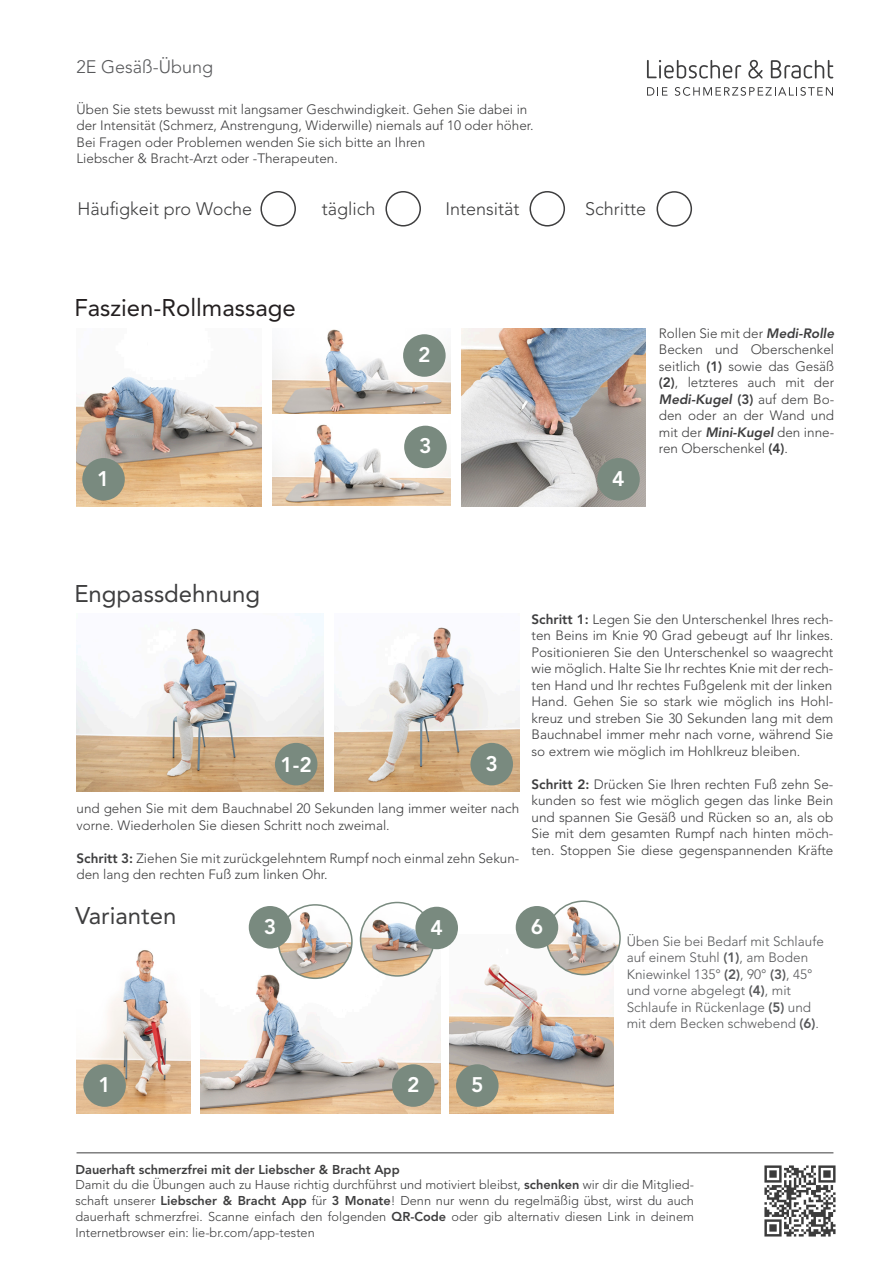
<style>
.page{position:relative;width:893px;height:1263px;background:#fff}
.page>*{position:absolute;margin:0;border:0;box-sizing:border-box;transform-origin:0 0}
.t1{font:24px "Avenir LT Std";color:#3e3e3f}
.t2{font:24px "Avenir LT Std";color:#231f20}
.Überschrift_1{font:800 21px "Avenir LT Std";color:#fff}
.t3{font:300 18px "Avenir LT Std";color:#3e3e3f}
.Seitentitel_2{font:300 18px "Avenir LT Std";color:#57585a}
.Text_Übungsblätter{font:300 13.5px/16.5px "Avenir LT Std";color:#3e3e3f;text-align:justify}
.Text_Übungsblätter-2{font:300 13.5px/16.5px "Avenir LT Std";color:#57585a}
.t4{font:300 12.75px/15.8px "Avenir LT Std";color:#3e3e3f}
.s1{font-weight:800;font-style:italic}
.s2{font-weight:800}
</style>
<div class="page">
<div style="left:260px;top:191px;width:36px;height:36px;border:2px solid #3e3e3f;border-radius:50%"></div>
<div style="left:385px;top:191px;width:36px;height:36px;border:2px solid #3e3e3f;border-radius:50%"></div>
<div style="left:529px;top:191px;width:36px;height:36px;border:2px solid #3e3e3f;border-radius:50%"></div>
<div style="left:656px;top:191px;width:36px;height:36px;border:2px solid #3e3e3f;border-radius:50%"></div>
<svg style="left:647px;top:60px;width:94px;height:19px"></svg>
<svg style="left:771px;top:60px;width:62px;height:19px"></svg>
<svg style="left:748px;top:60px;width:15px;height:19px"></svg>
<svg style="left:647px;top:87px;width:20px;height:9px"></svg>
<svg style="left:675px;top:87px;width:158px;height:9px"></svg>
<img style="left:764px;top:1165px;width:72px;height:72px">
<hr style="left:77px;top:1152px;width:756px;height:1px;background:#3e3e3f">
<img style="left:77px;top:613px;width:247px;height:179px">
<img style="left:335px;top:627px;width:184px;height:165px">
<img style="left:273px;top:329px;width:178px;height:84px">
<img style="left:273px;top:424px;width:178px;height:82px">
<img style="left:461px;top:328px;width:184px;height:178px">
<img style="left:77px;top:377px;width:184px;height:129px">
<div style="left:470px;top:743px;width:43px;height:42px;background:#798a7f;border-radius:50%"></div>
<div style="left:275px;top:743px;width:42px;height:42px;background:#798a7f;border-radius:50%"></div>
<img style="left:450px;top:935px;width:163px;height:178px">
<img style="left:77px;top:950px;width:114px;height:163px">
<img style="left:200px;top:935px;width:240px;height:178px">
<img style="left:278px;top:905px;width:74px;height:73px;border-radius:37px">
<div style="left:278px;top:904px;width:75px;height:75px;border:2px solid #798a7f;border-radius:50%"></div>
<img style="left:361px;top:902px;width:73px;height:74px;border-radius:37px">
<div style="left:360px;top:902px;width:75px;height:75px;border:2px solid #798a7f;border-radius:50%"></div>
<img style="left:547px;top:901px;width:73px;height:74px;border-radius:37px">
<div style="left:546px;top:900px;width:75px;height:75px;border:2px solid #798a7f;border-radius:50%"></div>
<div style="left:403px;top:334px;width:43px;height:43px;background:#798a7f;border-radius:50%"></div>
<div style="left:597px;top:458px;width:43px;height:43px;background:#798a7f;border-radius:50%"></div>
<div style="left:82px;top:458px;width:43px;height:43px;background:#798a7f;border-radius:50%"></div>
<div style="left:404px;top:426px;width:43px;height:42px;background:#798a7f;border-radius:50%"></div>
<div style="left:83px;top:1064px;width:43px;height:43px;background:#798a7f;border-radius:50%"></div>
<div style="left:249px;top:906px;width:42px;height:42px;background:#798a7f;border-radius:50%"></div>
<div style="left:415px;top:907px;width:43px;height:42px;background:#798a7f;border-radius:50%"></div>
<div style="left:392px;top:1064px;width:43px;height:43px;background:#798a7f;border-radius:50%"></div>
<div style="left:516px;top:906px;width:42px;height:42px;background:#798a7f;border-radius:50%"></div>
<div style="left:456px;top:1064px;width:43px;height:43px;background:#798a7f;border-radius:50%"></div>
<p class="Seitentitel_2" style="left:77px;top:56px;width:138px">2E Gesäß-Übung</p>
<p class="Text_Übungsblätter" style="left:77px;top:101px;width:459px;text-align:left">Üben Sie stets bewusst mit langsamer Geschwindigkeit. Gehen Sie dabei in der Intensität (Schmerz, Anstrengung, Widerwille) niemals auf 10 oder höher.<br>Bei Fragen oder Problemen wenden Sie sich bitte an Ihren<br>Liebscher &amp; Bracht-Arzt oder -Therapeuten.</p>
<h3 class="t3" style="left:78px;top:198px;width:176px">Häufigkeit pro Woche</h3>
<h3 class="t3" style="left:322px;top:198px;width:55px">täglich</h3>
<h3 class="t3" style="left:446px;top:198px;width:76px">Intensität</h3>
<h3 class="t3" style="left:585px;top:198px;width:62px">Schritte</h3>
<h1 class="t2" style="left:74px;top:294px;width:223px">Faszien-Rollmassage</h1>
<p class="Überschrift_1" style="left:418px;top:342px;width:14px">2</p>
<p class="Überschrift_1" style="left:419px;top:434px;width:14px">3</p>
<p class="Überschrift_1" style="left:97px;top:466px;width:14px">1</p>
<p class="Überschrift_1" style="left:612px;top:466px;width:14px">4</p>
<p class="Text_Übungsblätter" style="left:659px;top:325px;width:177px">Rollen Sie mit der <span class="s1">Medi-Rolle</span></p>
<p class="Text_Übungsblätter" style="left:659px;top:341px;width:177px">Becken und Oberschenkel seitlich <span class="s2">(1)</span> sowie das Gesäß <span class="s2">(2)</span>, letzteres auch mit der <span class="s1">Medi-Kugel</span> <span class="s2">(3)</span> auf dem Bo&shy;den oder an der Wand und mit der <span class="s1">Mini-Kugel</span> den inne&shy;ren Oberschenkel <span class="s2">(4)</span>.</p>
<h1 class="t1" style="left:74px;top:579px;width:187px">Engpassdehnung</h1>
<p class="Überschrift_1" style="left:280px;top:752px;width:33px">1-2</p>
<p class="Überschrift_1" style="left:485px;top:751px;width:14px">3</p>
<p class="Text_Übungsblätter" style="left:77px;top:800px;width:444px">und gehen Sie mit dem Bauchnabel 20 Sekunden lang immer weiter nach vorne. Wiederholen Sie diesen Schritt noch zweimal.</p>
<p class="Text_Übungsblätter" style="left:77px;top:850px;width:444px"><span class="s2">Schritt 3:</span> Ziehen Sie mit zurückgelehntem Rumpf noch einmal zehn Sekun&shy;den lang den rechten Fuß zum linken Ohr.</p>
<h1 class="t1" style="left:75px;top:902px;width:102px">Varianten</h1>
<p class="Überschrift_1" style="left:264px;top:914px;width:14px">3</p>
<p class="Überschrift_1" style="left:430px;top:915px;width:14px">4</p>
<p class="Text_Übungsblätter" style="left:531px;top:611px;width:303px"><span class="s2">Schritt 1:</span> Legen Sie den Unterschenkel Ihres rech&shy;ten Beins im Knie 90 Grad gebeugt auf Ihr linkes.<br>Positionieren Sie den Unterschenkel so waagrecht wie möglich. Halte Sie Ihr rechtes Knie mit der rech&shy;ten Hand und Ihr rechtes Fußgelenk mit der linken</p>
<p class="Text_Übungsblätter" style="left:531px;top:693px;width:303px">Hand. Gehen Sie so stark wie möglich ins Hohl&shy;kreuz und streben Sie 30 Sekunden lang mit dem Bauchnabel immer mehr nach vorne, während Sie so extrem wie möglich im Hohlkreuz bleiben.</p>
<p class="Text_Übungsblätter" style="left:531px;top:776px;width:303px"><span class="s2">Schritt 2:</span> Drücken Sie Ihren rechten Fuß zehn Se&shy;kunden so fest wie möglich gegen das linke Bein und spannen Sie Gesäß und Rücken so an, als ob Sie mit dem gesamten Rumpf nach hinten möch&shy;ten. Stoppen Sie diese gegenspannenden Kräfte</p>
<p class="Überschrift_1" style="left:531px;top:914px;width:14px">6</p>
<p class="Text_Übungsblätter-2" style="left:627px;top:933px;width:199px">Üben Sie bei Bedarf mit Schlaufe auf einem Stuhl <span class="s2">(1)</span>, am Boden<br>Kniewinkel 135° <span class="s2">(2)</span>, 90° <span class="s2">(3)</span>, 45° und vorne abgelegt <span class="s2">(4)</span>, mit<br>Schlaufe in Rückenlage <span class="s2">(5)</span> und mit dem Becken schwebend <span class="s2">(6)</span>.</p>
<p class="Überschrift_1" style="left:98px;top:1072px;width:14px">1</p>
<p class="Überschrift_1" style="left:407px;top:1072px;width:14px">2</p>
<p class="Überschrift_1" style="left:471px;top:1072px;width:14px">5</p>
<p class="t4" style="left:75px;top:1161px;width:620px"><span class="s2">Dauerhaft schmerzfrei mit der Liebscher &amp; Bracht App<br></span>Damit du die Übungen auch zu Hause richtig durchführst und motiviert bleibst, <span class="s2">schenken</span> wir dir die Mitglied&shy;schaft unserer <span class="s2">Liebscher &amp; Bracht App</span> für <span class="s2">3 Monate</span>! Denn nur wenn du regelmäßig übst, wirst du auch dauerhaft schmerzfrei. Scanne einfach den folgenden <span class="s2">QR-Code</span> oder gib alternativ diesen Link in deinem Internetbrowser ein: lie-br.com/app-testen</p>
</div>
